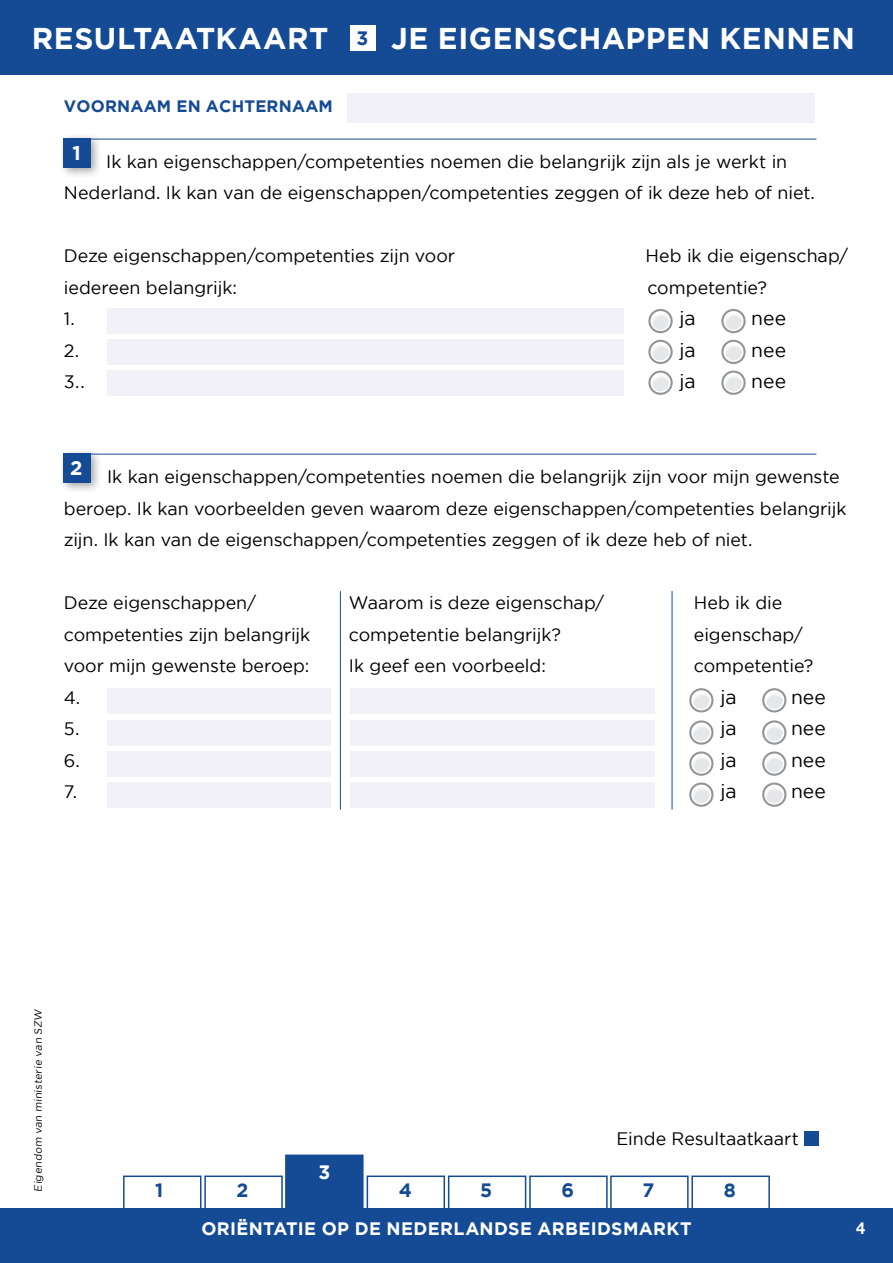
<style>
.page{position:relative;width:893px;height:1263px;background:#fff}
.page>*{position:absolute;margin:0;border:0;box-sizing:border-box;transform-origin:0 0}
.t1{font:700 30px "Gotham";letter-spacing:.02em;color:#fff}
.t2{font:700 19.95px "Gotham";color:#fff}
.t3{font:19.5px "Gotham";color:#000}
.t4{font:700 19.35px "Gotham";color:#154b95}
.t5{font:700 19.35px "Gotham";color:#fff}
.t6{font:18px/31.5px "Gotham";color:#000}
.t7{font:700 18px "Gotham";letter-spacing:.02em;color:#fff}
.t8{font:700 16.5px "Gotham";letter-spacing:.015em;color:#154b95}
.t9{font:700 16.5px "Helvetica Neue";color:#fff}
.t10{font:10.5px "Gotham";color:#000}
</style>
<div class="page">
<div style="left:0;top:0;width:893px;height:74px;background:#154b95"></div>
<div style="left:108px;top:308px;width:516px;height:26px;background:#f1f1f7"></div>
<div style="left:108px;top:339px;width:516px;height:26px;background:#f1f1f7"></div>
<div style="left:108px;top:689px;width:223px;height:25px;background:#f1f1f7"></div>
<div style="left:351px;top:689px;width:304px;height:25px;background:#f1f1f7"></div>
<div style="left:108px;top:751px;width:223px;height:25px;background:#f1f1f7"></div>
<div style="left:351px;top:751px;width:304px;height:25px;background:#f1f1f7"></div>
<div style="left:108px;top:370px;width:516px;height:25px;background:#f1f1f7"></div>
<div style="left:108px;top:782px;width:223px;height:25px;background:#f1f1f7"></div>
<div style="left:351px;top:782px;width:304px;height:25px;background:#f1f1f7"></div>
<div style="left:108px;top:720px;width:223px;height:25px;background:#f1f1f7"></div>
<div style="left:351px;top:720px;width:304px;height:25px;background:#f1f1f7"></div>
<hr style="left:672px;top:591px;width:1px;height:218px;background:#154b95">
<hr style="left:340px;top:591px;width:1px;height:218px;background:#154b95">
<div style="left:204px;top:1175px;width:79px;height:51px;border:2px solid #154b95"></div>
<div style="left:285px;top:1154px;width:79px;height:72px;background:#154b95;border:2px solid #154b95"></div>
<div style="left:367px;top:1175px;width:78px;height:51px;border:2px solid #154b95"></div>
<div style="left:448px;top:1175px;width:78px;height:51px;border:2px solid #154b95"></div>
<div style="left:529px;top:1175px;width:79px;height:51px;border:2px solid #154b95"></div>
<div style="left:610px;top:1175px;width:79px;height:51px;border:2px solid #154b95"></div>
<div style="left:691px;top:1175px;width:79px;height:51px;border:2px solid #154b95"></div>
<div style="left:123px;top:1175px;width:78px;height:51px;border:2px solid #154b95"></div>
<div style="left:350px;top:26px;width:25px;height:25px;background:#fff"></div>
<div style="left:804px;top:1131px;width:15px;height:14px;background:#154b95"></div>
<div style="left:0;top:1209px;width:893px;height:54px;background:#154b95"></div>
<hr style="left:64px;top:139px;width:752px;height:1px;background:#154b95">
<div style="left:59px;top:133px;width:44px;height:46px;background:#000;opacity:.35"></div>
<div style="left:64px;top:138px;width:27px;height:30px;background:#154b95"></div>
<hr style="left:64px;top:454px;width:752px;height:1px;background:#154b95">
<div style="left:59px;top:448px;width:44px;height:46px;background:#000;opacity:.35"></div>
<div style="left:64px;top:453px;width:27px;height:30px;background:#154b95"></div>
<div style="left:347px;top:94px;width:467px;height:29px;background:#f1f1f7"></div>
<svg style="left:652px;top:312px;width:17px;height:18px"></svg>
<div style="left:648px;top:309px;width:25px;height:24px;border:2px solid #939598;border-radius:50%"></div>
<svg style="left:652px;top:343px;width:17px;height:18px"></svg>
<div style="left:648px;top:340px;width:25px;height:24px;border:2px solid #939598;border-radius:50%"></div>
<svg style="left:652px;top:374px;width:17px;height:17px"></svg>
<div style="left:648px;top:371px;width:25px;height:24px;border:2px solid #939598;border-radius:50%"></div>
<svg style="left:725px;top:312px;width:17px;height:18px"></svg>
<div style="left:721px;top:309px;width:25px;height:24px;border:2px solid #939598;border-radius:50%"></div>
<svg style="left:725px;top:343px;width:17px;height:18px"></svg>
<div style="left:721px;top:340px;width:25px;height:24px;border:2px solid #939598;border-radius:50%"></div>
<svg style="left:725px;top:374px;width:17px;height:17px"></svg>
<div style="left:721px;top:371px;width:25px;height:24px;border:2px solid #939598;border-radius:50%"></div>
<svg style="left:693px;top:691px;width:17px;height:18px"></svg>
<div style="left:689px;top:688px;width:24px;height:24px;border:2px solid #939598;border-radius:50%"></div>
<svg style="left:693px;top:724px;width:17px;height:17px"></svg>
<div style="left:689px;top:720px;width:24px;height:25px;border:2px solid #939598;border-radius:50%"></div>
<svg style="left:693px;top:755px;width:17px;height:17px"></svg>
<div style="left:689px;top:751px;width:24px;height:25px;border:2px solid #939598;border-radius:50%"></div>
<svg style="left:693px;top:786px;width:17px;height:17px"></svg>
<div style="left:689px;top:782px;width:24px;height:25px;border:2px solid #939598;border-radius:50%"></div>
<svg style="left:766px;top:691px;width:17px;height:18px"></svg>
<div style="left:762px;top:688px;width:24px;height:24px;border:2px solid #939598;border-radius:50%"></div>
<svg style="left:766px;top:724px;width:17px;height:17px"></svg>
<div style="left:762px;top:720px;width:24px;height:25px;border:2px solid #939598;border-radius:50%"></div>
<svg style="left:766px;top:755px;width:17px;height:17px"></svg>
<div style="left:762px;top:751px;width:24px;height:25px;border:2px solid #939598;border-radius:50%"></div>
<svg style="left:766px;top:786px;width:17px;height:17px"></svg>
<div style="left:762px;top:782px;width:24px;height:25px;border:2px solid #939598;border-radius:50%"></div>
<h1 class="t1" style="left:32px;top:21px;width:298px">RESULTAATKAART</h1>
<h1 class="t1" style="left:391px;top:21px;width:465px">JE EIGENSCHAPPEN KENNEN</h1>
<p class="t4" style="left:357px;top:27px;width:13px">3</p>
<p class="t8" style="left:64px;top:97px;width:271px">VOORNAAM EN ACHTERNAAM</p>
<p class="t2" style="left:73px;top:141px;width:10px">1</p>
<p class="t6" style="left:64px;top:146px;width:753px;text-indent:43px">Ik kan eigenschappen/competenties noemen die belangrijk zijn als je werkt in<br>Nederland. Ik kan van de eigenschappen/competenties zeggen of ik deze heb of niet.</p>
<p class="t6" style="left:64px;top:240px;width:393px">Deze eigenschappen/competenties zijn voor</p>
<p class="t6" style="left:645px;top:240px;width:204px">Heb ik die eigenschap/</p>
<p class="t6" style="left:64px;top:272px;width:175px">iedereen belangrijk:</p>
<p class="t6" style="left:647px;top:272px;width:121px">competentie?</p>
<p class="t6" style="left:64px;top:303px;width:13px">1.</p>
<p class="t3" style="left:679px;top:308px;width:18px">ja</p>
<p class="t3" style="left:751px;top:308px;width:36px">nee</p>
<p class="t6" style="left:64px;top:335px;width:17px">2.</p>
<p class="t3" style="left:679px;top:339px;width:18px">ja</p>
<p class="t3" style="left:751px;top:339px;width:36px">nee</p>
<p class="t6" style="left:64px;top:366px;width:23px">3..</p>
<p class="t3" style="left:679px;top:371px;width:18px">ja</p>
<p class="t3" style="left:751px;top:371px;width:36px">nee</p>
<p class="t2" style="left:70px;top:456px;width:14px">2</p>
<p class="t6" style="left:64px;top:461px;width:784px;text-indent:43px">Ik kan eigenschappen/competenties noemen die belangrijk zijn voor mijn gewenste beroep. Ik kan voorbeelden geven waarom deze eigenschappen/competenties belangrijk zijn. Ik kan van de eigenschappen/competenties zeggen of ik deze heb of niet.</p>
<p class="t6" style="left:64px;top:587px;width:194px">Deze eigenschappen/</p>
<p class="t6" style="left:349px;top:587px;width:257px">Waarom is deze eigenschap/</p>
<p class="t6" style="left:694px;top:587px;width:90px">Heb ik die</p>
<p class="t6" style="left:64px;top:618px;width:248px">competenties zijn belangrijk</p>
<p class="t6" style="left:349px;top:618px;width:214px">competentie belangrijk?</p>
<p class="t6" style="left:694px;top:618px;width:110px">eigenschap/</p>
<p class="t6" style="left:64px;top:650px;width:247px">voor mijn gewenste beroep:</p>
<p class="t6" style="left:349px;top:650px;width:199px">Ik geef een voorbeeld:</p>
<p class="t6" style="left:694px;top:650px;width:121px">competentie?</p>
<p class="t6" style="left:64px;top:681px;width:18px">4.</p>
<p class="t3" style="left:721px;top:686px;width:18px">ja</p>
<p class="t3" style="left:791px;top:686px;width:36px">nee</p>
<p class="t6" style="left:64px;top:713px;width:17px">5.</p>
<p class="t3" style="left:721px;top:717px;width:18px">ja</p>
<p class="t3" style="left:791px;top:717px;width:36px">nee</p>
<p class="t6" style="left:64px;top:744px;width:18px">6.</p>
<p class="t3" style="left:721px;top:749px;width:18px">ja</p>
<p class="t3" style="left:791px;top:749px;width:36px">nee</p>
<p class="t6" style="left:64px;top:776px;width:15px">7.</p>
<p class="t3" style="left:721px;top:780px;width:18px">ja</p>
<p class="t3" style="left:791px;top:780px;width:36px">nee</p>
<p class="t10" style="left:32px;top:1191px;width:185px;rotate:-90deg">Eigendom van ministerie van SZW</p>
<p class="t5" style="left:319px;top:1160px;width:13px">3</p>
<p class="t6" style="left:617px;top:1123px;width:184px">Einde Resultaatkaart</p>
<p class="t4" style="left:155px;top:1179px;width:10px">1</p>
<p class="t4" style="left:399px;top:1179px;width:15px">4</p>
<p class="t4" style="left:480px;top:1179px;width:14px">5</p>
<p class="t4" style="left:561px;top:1179px;width:14px">6</p>
<p class="t4" style="left:642px;top:1179px;width:13px">7</p>
<p class="t4" style="left:724px;top:1179px;width:14px">8</p>
<p class="t4" style="left:236px;top:1179px;width:13px">2</p>
<p class="t7" style="left:201px;top:1218px;width:492px">ORIËNTATIE OP DE NEDERLANDSE ARBEIDSMARKT</p>
<p class="t9" style="left:856px;top:1215px;width:11px">4</p>
</div>
